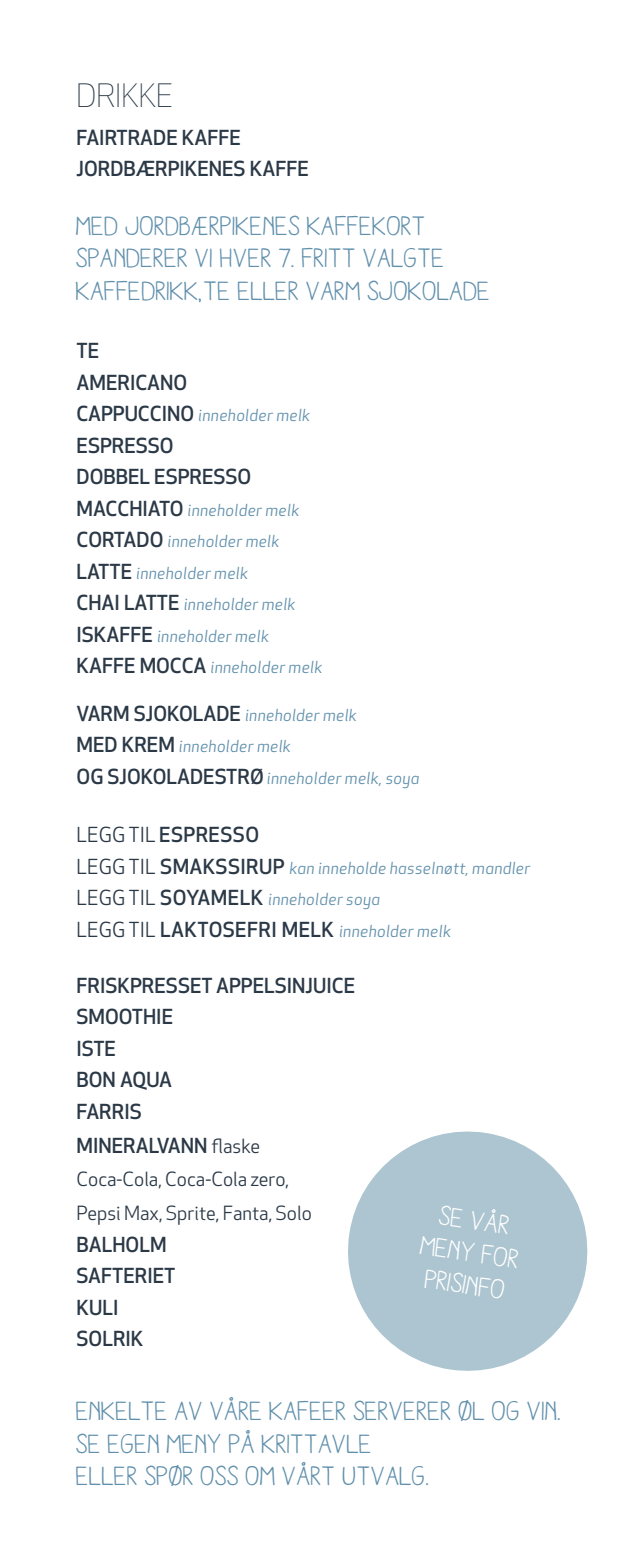
<style>
.page{position:relative;width:638px;height:1563px;background:#fff}
.page>*{position:absolute;margin:0;border:0;box-sizing:border-box;transform-origin:0 0}
.t1{font:300 31.5px "Apex New";color:#2b3947}
.t2{font:27px/32.4px "Aracne";color:#6190ac}
.t3{font:27px/32.4px "Aracne";color:#fff;text-align:center}
.t4{font:500 20.25px/31.5px "Apex New";color:#2b3947}
.t5{font:500 20.25px "Apex New";letter-spacing:.02em;color:#2b3947}
.t6{font:19.12px/33.8px "Apex New";color:#2b3947}
.t7{font:italic 16.2px/31.5px "Apex New";letter-spacing:.02em;color:#6190ac}
.s1{font-weight:500;font-style:normal;font-size:20.25px;color:#2b3947}
.s2{font-weight:400}
.s3{font-style:normal;font-size:20.25px;color:#2b3947}
.s4{font-weight:400;font-style:italic;font-size:16.2px;color:#6190ac}
.s5{font-weight:400;font-size:19.12px}
</style>
<div class="page">
<svg style="left:348px;top:1131px;width:240px;height:240px;fill:#acc5d0"></svg>
<h1 class="t1" style="left:77px;top:76px;width:98px">DRIKKE</h1>
<p class="t4" style="left:77px;top:121px;width:234px">FAIRTRADE KAFFE<br>JORDBÆRPIKENES KAFFE</p>
<h2 class="t2" style="left:77px;top:209px;width:416px">MED JORDBÆRPIKENES KAFFEKORT<br>SPANDERER VI HVER 7. FRITT VALGTE<br>KAFFEDRIKK,TE ELLER VARM SJOKOLADE</h2>
<p class="t4" style="left:77px;top:335px;width:112px">TE<br>AMERICANO</p>
<p class="t7" style="left:77px;top:399px;width:235px"><span class="s1">CAPPUCCINO</span> inneholder melk</p>
<p class="t4" style="left:77px;top:429px;width:176px">ESPRESSO<br>DOBBEL ESPRESSO</p>
<p class="t7" style="left:77px;top:494px;width:247px"><span class="s1">MACCHIATO</span> inneholder melk<br><span class="s1">CORTADO</span> inneholder melk<br><span class="s1">LATTE</span> inneholder melk<br><span class="s1">CHAI LATTE</span> inneholder melk<br><span class="s1">ISKAFFE</span> inneholder melk<br><span class="s1">KAFFE MOCCA</span> inneholder melk</p>
<p class="t7" style="left:77px;top:699px;width:344px"><span class="s1">VARM SJOKOLADE</span> inneholder melk<br><span class="s1">MED KREM</span> inneholder melk<br><span class="s1">OG SJOKOLADESTRØ</span> inneholder melk, soya</p>
<p class="t5" style="left:77px;top:821px;width:184px"><span class="s2">LEGG TIL</span> ESPRESSO</p>
<p class="t7" style="left:77px;top:852px;width:455px"><span class="s3">LEGG TIL</span> <span class="s1">SMAKSSIRUP</span> kan inneholde hasselnøtt, mandler<br><span class="s3">LEGG TIL</span> <span class="s1">SOYAMELK</span> inneholder soya</p>
<p class="t5" style="left:77px;top:915px;width:376px"><span class="s2">LEGG TIL</span> LAKTOSEFRI MELK <span class="s4">inneholder melk</span></p>
<p class="t4" style="left:77px;top:969px;width:280px">FRISKPRESSET APPELSINJUICE<br>SMOOTHIE<br>ISTE<br>BON AQUA<br>FARRIS</p>
<p class="t4" style="left:77px;top:1129px;width:185px">MINERALVANN <span class="s5">flaske</span></p>
<p class="t6" style="left:77px;top:1162px;width:237px">Coca-Cola, Coca-Cola zero,<br>Pepsi Max, Sprite, Fanta, Solo</p>
<p class="t4" style="left:77px;top:1228px;width:100px">BALHOLM<br>SAFTERIET<br>KULI<br>SOLRIK</p>
<h2 class="t3" style="left:428px;top:1197px;width:101px;rotate:8deg">SE VÅR<br>MENY FOR<br>PRISINFO</h2>
<h2 class="t2" style="left:77px;top:1394px;width:487px">ENKELTE AV VÅRE KAFEER SERVERER ØL OG VIN.<br>SE EGEN MENY PÅ KRITTAVLE<br>ELLER SPØR OSS OM VÅRT UTVALG.</h2>
</div>
